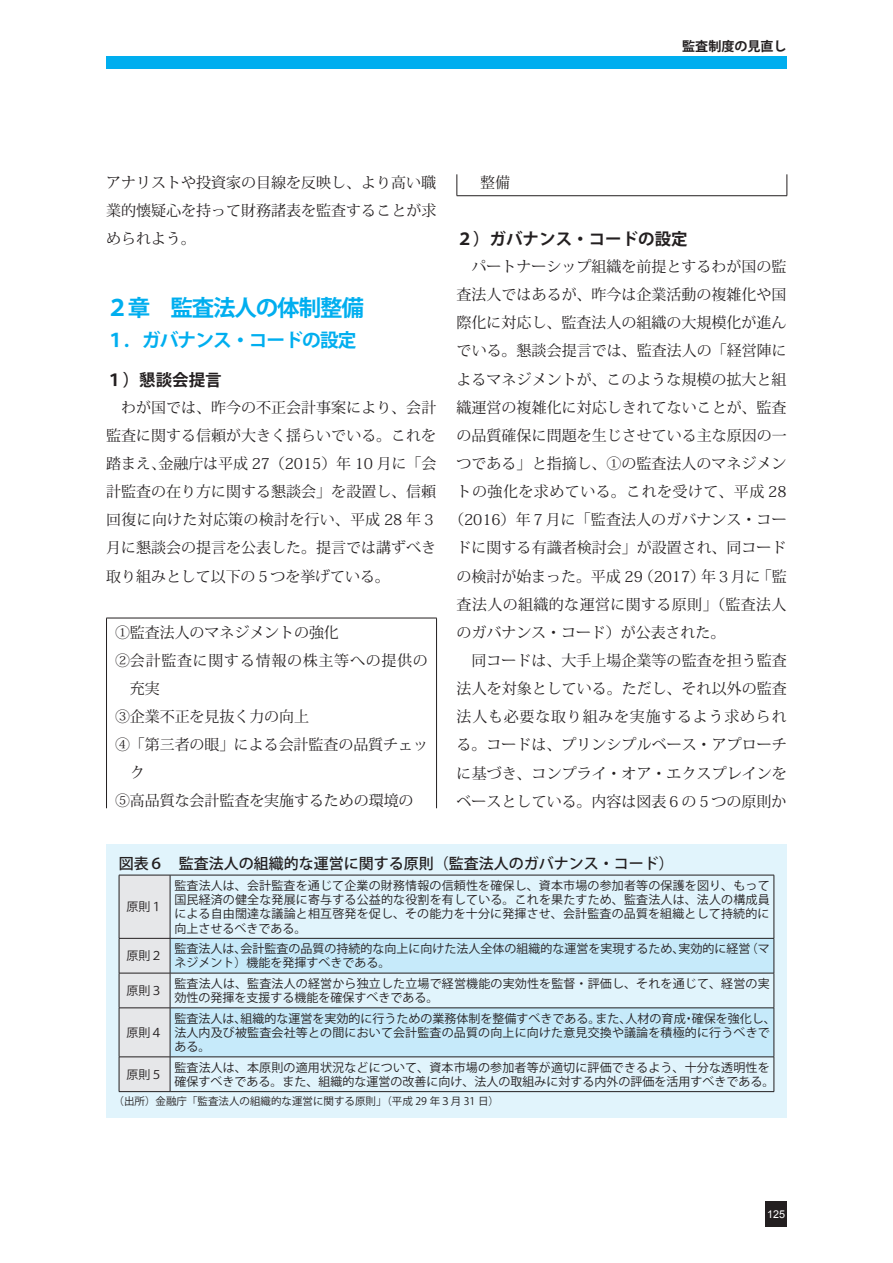
<style>
.page{position:relative;width:893px;height:1263px;background:#fff}
.page>*{position:absolute;margin:0;border:0;box-sizing:border-box;transform-origin:0 0}
.t1{font:700 22.5px "Koz Go Pro";letter-spacing:-.05em;color:#00aeef}
.t2{font:700 18.75px "Koz Go Pro";letter-spacing:-.05em;color:#00aeef}
.t3{font:700 16.5px "Koz Go Pro";color:#231f20}
.t4{font:15px/28.2px "Koz Min Pro";color:#231f20;text-align:justify}
.t5{font:15px "Koz Min Pro";letter-spacing:.05em;color:#231f20}
.t6{font:500 15px "Koz Go Pro";color:#231f20}
.t7{font:15px "Koz Min Pro";letter-spacing:.03em;color:#231f20}
.t8{font:15px "Koz Min Pro";letter-spacing:.025em;color:#231f20}
.t9{font:700 13.05px "Koz Go Pro";color:#231f20}
.t10{font:12px/14.2px "Koz Go Pro";color:#231f20}
.t11{font:10.8px "Arial";color:#fff}
.t12{font:10.5px "Koz Go Pro";color:#231f20}
</style>
<div class="page">
<div style="left:106px;top:56px;width:681px;height:13px;background:#00aeef"></div>
<div style="left:765px;top:1201px;width:22px;height:26px;background:#231f20"></div>
<hr style="left:106px;top:618px;width:331px;height:1px;background:#231f20">
<hr style="left:106px;top:618px;width:1px;height:190px;background:#231f20">
<hr style="left:436px;top:618px;width:1px;height:190px;background:#231f20">
<svg style="left:457px;top:174px;width:1px;height:21px"></svg>
<svg style="left:787px;top:174px;width:1px;height:21px"></svg>
<hr style="left:457px;top:195px;width:330px;height:1px;background:#231f20">
<div style="left:106px;top:844px;width:681px;height:274px;background:#e1f4fc"></div>
<div style="left:120px;top:876px;width:50px;height:215px;background:#e6e7e9"></div>
<svg style="left:171px;top:939px;width:603px;height:117px;fill:#c6eafa"></svg>
<hr style="left:119px;top:875px;width:51px;height:1px;background:#231f20">
<hr style="left:119px;top:875px;width:1px;height:63px;background:#231f20">
<hr style="left:170px;top:875px;width:604px;height:1px;background:#231f20">
<hr style="left:170px;top:875px;width:1px;height:63px;background:#231f20">
<hr style="left:774px;top:875px;width:1px;height:63px;background:#231f20">
<hr style="left:119px;top:938px;width:51px;height:1px;background:#231f20">
<hr style="left:119px;top:938px;width:1px;height:35px;background:#231f20">
<hr style="left:170px;top:938px;width:604px;height:1px;background:#231f20">
<hr style="left:170px;top:938px;width:1px;height:35px;background:#231f20">
<hr style="left:774px;top:938px;width:1px;height:35px;background:#231f20">
<hr style="left:119px;top:973px;width:51px;height:1px;background:#231f20">
<hr style="left:119px;top:973px;width:1px;height:35px;background:#231f20">
<hr style="left:170px;top:973px;width:604px;height:1px;background:#231f20">
<hr style="left:170px;top:973px;width:1px;height:35px;background:#231f20">
<hr style="left:774px;top:973px;width:1px;height:35px;background:#231f20">
<hr style="left:119px;top:1007px;width:51px;height:1px;background:#231f20">
<hr style="left:119px;top:1008px;width:1px;height:49px;background:#231f20">
<hr style="left:170px;top:1007px;width:604px;height:1px;background:#231f20">
<hr style="left:170px;top:1008px;width:1px;height:49px;background:#231f20">
<hr style="left:774px;top:1008px;width:1px;height:49px;background:#231f20">
<hr style="left:119px;top:1056px;width:51px;height:1px;background:#231f20">
<hr style="left:119px;top:1057px;width:1px;height:34px;background:#231f20">
<hr style="left:170px;top:1056px;width:604px;height:1px;background:#231f20">
<hr style="left:170px;top:1057px;width:1px;height:34px;background:#231f20">
<hr style="left:774px;top:1057px;width:1px;height:34px;background:#231f20">
<hr style="left:119px;top:1091px;width:51px;height:1px;background:#231f20">
<hr style="left:170px;top:1091px;width:604px;height:1px;background:#231f20">
<p class="t9" style="left:682px;top:38px;width:106px">監査制度の見直し</p>
<p class="t4" style="left:106px;top:167px;width:332px">アナリストや投資家の目線を反映し、より高い職業的懐疑心を持って財務諸表を監査することが求められよう。</p>
<h1 class="t1" style="left:106px;top:294px;width:259px">２章　監査法人の体制整備</h1>
<p class="t2" style="left:106px;top:328px;width:252px">１．ガバナンス・コードの設定</p>
<p class="t3" style="left:106px;top:369px;width:117px">１）懇談会提言</p>
<p class="t4" style="left:106px;top:393px;width:332px;text-indent:15px">わが国では、昨今の不正会計事案により、会計監査に関する信頼が大きく揺らいでいる。これを踏まえ、金融庁は平成 27（2015）年 10 月に「会計監査の在り方に関する懇談会」を設置し、信頼回復に向けた対応策の検討を行い、平成 28 年３月に懇談会の提言を公表した。提言では講ずべき取り組みとして以下の５つを挙げている。</p>
<p class="t4" style="left:115px;top:617px;width:225px">①監査法人のマネジメントの強化</p>
<p class="t5" style="left:115px;top:650px;width:314px">②会計監査に関する情報の株主等への提供の</p>
<p class="t4" style="left:130px;top:674px;width:31px">充実</p>
<p class="t4" style="left:115px;top:702px;width:196px">③企業不正を見抜く力の向上</p>
<p class="t4" style="left:115px;top:730px;width:314px">④「第三者の眼」による会計監査の品質チェッ</p>
<p class="t4" style="left:130px;top:758px;width:16px">ク</p>
<p class="t4" style="left:115px;top:786px;width:300px">⑤高品質な会計監査を実施するための環境の</p>
<p class="t4" style="left:465px;top:167px;width:46px">　整備</p>
<p class="t3" style="left:457px;top:228px;width:232px">２）ガバナンス・コードの設定</p>
<p class="t4" style="left:471px;top:252px;width:316px">パートナーシップ組織を前提とするわが国の監</p>
<p class="t4" style="left:457px;top:280px;width:331px">査法人ではあるが、昨今は企業活動の複雑化や国</p>
<p class="t4" style="left:457px;top:308px;width:331px">際化に対応し、監査法人の組織の大規模化が進ん</p>
<p class="t4" style="left:457px;top:336px;width:332px">でいる。懇談会提言では、監査法人の「経営陣に</p>
<p class="t4" style="left:457px;top:364px;width:331px">よるマネジメントが、このような規模の拡大と組</p>
<p class="t4" style="left:457px;top:393px;width:331px">織運営の複雑化に対応しきれてないことが、監査</p>
<p class="t4" style="left:457px;top:421px;width:331px">の品質確保に問題を生じさせている主な原因の一</p>
<p class="t4" style="left:457px;top:449px;width:331px">つである」と指摘し、①の監査法人のマネジメン</p>
<p class="t7" style="left:457px;top:481px;width:331px">トの強化を求めている。これを受けて、平成 28</p>
<p class="t4" style="left:449px;top:505px;width:339px">（2016）年７月に「監査法人のガバナンス・コー</p>
<p class="t4" style="left:457px;top:533px;width:331px">ドに関する有識者検討会」が設置され、同コード</p>
<p class="t4" style="left:457px;top:561px;width:331px">の検討が始まった。平成 29（2017）年３月に「監</p>
<p class="t8" style="left:457px;top:594px;width:331px">査法人の組織的な運営に関する原則」（監査法人</p>
<p class="t4" style="left:457px;top:618px;width:270px">のガバナンス・コード）が公表された。</p>
<p class="t4" style="left:471px;top:646px;width:317px">同コードは、大手上場企業等の監査を担う監査</p>
<p class="t4" style="left:457px;top:674px;width:332px">法人を対象としている。ただし、それ以外の監査</p>
<p class="t5" style="left:457px;top:706px;width:331px">法人も必要な取り組みを実施するよう求められ</p>
<p class="t4" style="left:457px;top:730px;width:332px">る。コードは、プリンシプルベース・アプローチ</p>
<p class="t4" style="left:457px;top:758px;width:332px">に基づき、コンプライ・オア・エクスプレインを</p>
<p class="t4" style="left:457px;top:786px;width:331px">ベースとしている。内容は図表６の５つの原則か</p>
<p class="t6" style="left:119px;top:854px;width:556px">図表６　監査法人の組織的な運営に関する原則（監査法人のガバナンス・コード）</p>
<p class="t10" style="left:127px;top:900px;width:37px">原則１</p>
<p class="t10" style="left:174px;top:879px;width:597px;text-align:justify">監査法人は、会計監査を通じて企業の財務情報の信頼性を確保し、資本市場の参加者等の保護を図り、もって国民経済の健全な発展に寄与する公益的な役割を有している。これを果たすため、監査法人は、法人の構成員による自由闊達な議論と相互啓発を促し、その能力を十分に発揮させ、会計監査の品質を組織として持続的に向上させるべきである。</p>
<p class="t10" style="left:127px;top:949px;width:37px">原則２</p>
<p class="t10" style="left:174px;top:942px;width:597px">監査法人は、会計監査の品質の持続的な向上に向けた法人全体の組織的な運営を実現するため、実効的に経営（マネジメント）機能を発揮すべきである。</p>
<p class="t10" style="left:127px;top:984px;width:37px">原則３</p>
<p class="t10" style="left:174px;top:977px;width:597px">監査法人は、監査法人の経営から独立した立場で経営機能の実効性を監督・評価し、それを通じて、経営の実効性の発揮を支援する機能を確保すべきである。</p>
<p class="t10" style="left:127px;top:1026px;width:37px">原則４</p>
<p class="t10" style="left:174px;top:1011px;width:603px">監査法人は、組織的な運営を実効的に行うための業務体制を整備すべきである。また、人材の育成・確保を強化し、法人内及び被監査会社等との間において会計監査の品質の向上に向けた意見交換や議論を積極的に行うべきである。</p>
<p class="t10" style="left:127px;top:1067px;width:37px">原則５</p>
<p class="t10" style="left:174px;top:1060px;width:601px">監査法人は、本原則の適用状況などについて、資本市場の参加者等が適切に評価できるよう、十分な透明性を確保すべきである。また、組織的な運営の改善に向け、法人の取組みに対する内外の評価を活用すべきである。</p>
<p class="t12" style="left:114px;top:1095px;width:387px">（出所）金融庁「監査法人の組織的な運営に関する原則」（平成２９ 年３月３１日）</p>
<p class="t11" style="left:767px;top:1207px;width:20px">125</p>
</div>
